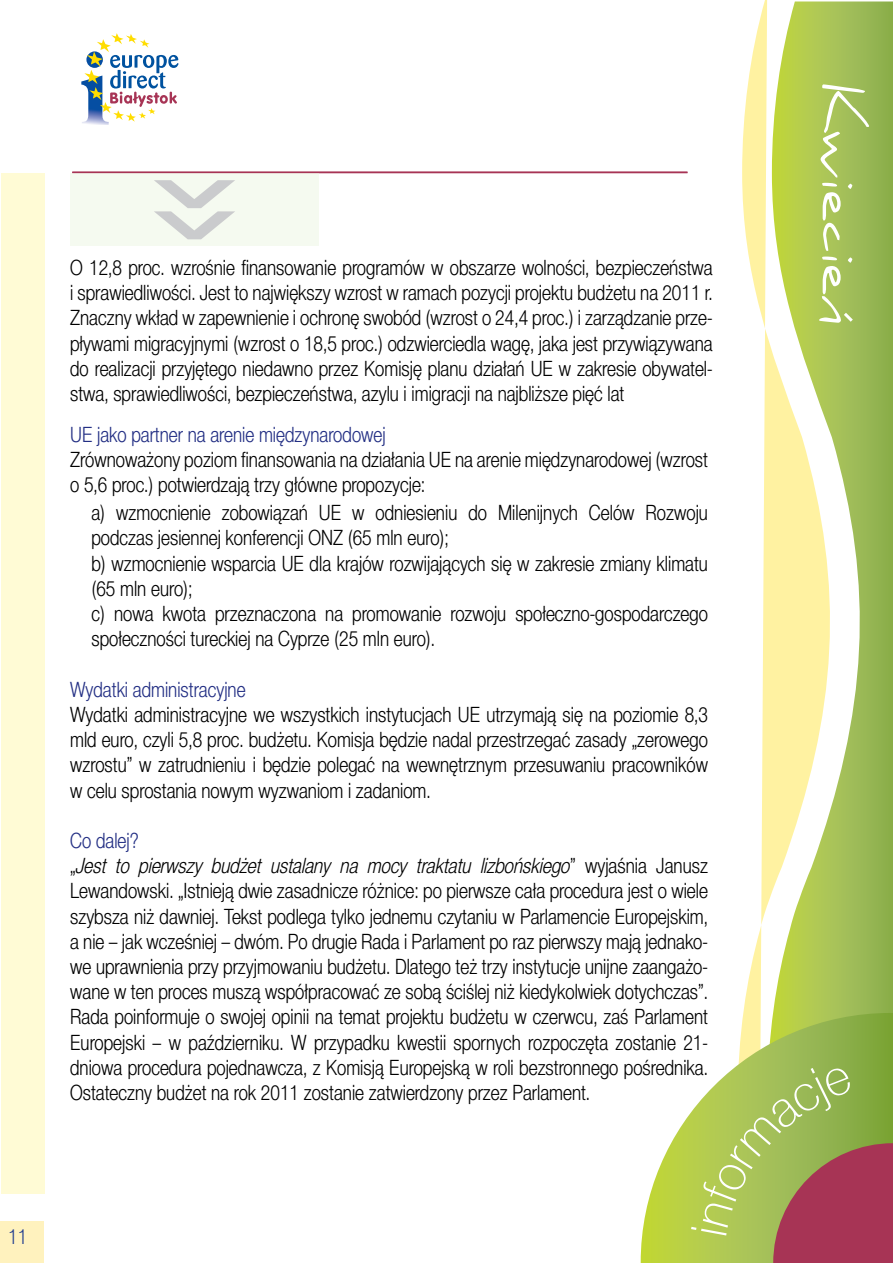
<style>
.page{position:relative;width:893px;height:1263px;background:#fff}
.page>*{position:absolute;margin:0;border:0;box-sizing:border-box;transform-origin:0 0}
.t1{font:59.7px "Daniel";color:#fff}
.t2{font:21px/25.2px "Switzer Cnd TTEFN Light";color:#000}
.t3{font:21px "Switzer Cnd TTEFN Light";color:#232f84}
.t4{font:21px "Switzer Cnd TTEFN Light";color:#24408f}
.s1{color:#232f84}
.s2{font-style:italic}
</style>
<div class="page">
<img style="left:81px;top:80px;width:28px;height:45px">
<svg style="left:84px;top:33px;width:94px;height:89px"></svg>
<div style="left:1px;top:173px;width:44px;height:1020px;background:#fffbd5"></div>
<hr style="left:72px;top:172px;width:615px;height:1px;background:#a73455">
<div style="left:0;top:1221px;width:44px;height:42px;background:#fff2be"></div>
<div style="left:70px;top:173px;width:249px;height:72px;background:#f5faf0"></div>
<svg style="left:154px;top:180px;width:81px;height:59px"></svg>
<svg style="left:742px;top:0;width:89px;height:1013px"></svg>
<svg style="left:767px;top:2px;width:126px;height:1011px"></svg>
<svg style="left:841px;top:310px;width:15px;height:15px"></svg>
<svg style="left:641px;top:1013px;width:252px;height:250px"></svg>
<svg style="left:691px;top:1065px;width:202px;height:198px;background:#a59856"></svg>
<p class="t2" style="left:70px;top:255px;width:644px;text-align:justify">O 12,8 proc. wzrośnie finansowanie programów w obszarze wolności, bezpieczeństwa i sprawiedliwości. Jest to największy wzrost w ramach pozycji projektu budżetu na 2011 r.<br>Znaczny wkład w zapewnienie i ochronę swobód (wzrost o 24,4 proc.) i zarządzanie prze&shy;pływami migracyjnymi (wzrost o 18,5 proc.) odzwierciedla wagę, jaka jest przywiązywana do realizacji przyjętego niedawno przez Komisję planu działań UE w zakresie obywatel&shy;stwa, sprawiedliwości, bezpieczeństwa, azylu i imigracji na najbliższe pięć lat</p>
<p class="t3" style="left:70px;top:422px;width:317px">UE jako partner na arenie międzynarodowej</p>
<p class="t2" style="left:70px;top:447px;width:639px">Zrównoważony poziom finansowania na działania UE na arenie międzynarodowej (wzrost o 5,6 proc.) potwierdzają trzy główne propozycje:</p>
<p class="t2" style="left:91px;top:500px;width:618px">a) wzmocnienie zobowiązań UE w odniesieniu do Milenijnych Celów Rozwoju podczas jesiennej konferencji ONZ (65 mln euro);<br>b) wzmocnienie wsparcia UE dla krajów rozwijających się w zakresie zmiany klimatu (65 mln euro);<br>c) nowa kwota przeznaczona na promowanie rozwoju społeczno-gospodarczego społeczności tureckiej na Cyprze (25 mln euro).</p>
<p class="t3" style="left:70px;top:677px;width:177px">Wydatki administracyjne</p>
<p class="t2" style="left:70px;top:702px;width:639px;text-align:justify">Wydatki administracyjne we wszystkich instytucjach UE utrzymają się na poziomie 8,3 mld euro, czyli 5,8 proc. budżetu. Komisja będzie nadal przestrzegać zasady „zerowego wzrostu” w zatrudnieniu i będzie polegać na wewnętrznym przesuwaniu pracowników w celu sprostania nowym wyzwaniom i zadaniom.</p>
<p class="t2" style="left:70px;top:828px;width:639px"><span class="s1">Co dalej?<br></span>„<span class="s2">Jest to pierwszy budżet ustalany na mocy traktatu lizbońskiego</span>” wyjaśnia Janusz Lewandowski. „Istnieją dwie zasadnicze różnice: po pierwsze cała procedura jest o wiele szybsza niż dawniej. Tekst podlega tylko jednemu czytaniu w Parlamencie Europejskim, a nie – jak wcześniej – dwóm. Po drugie Rada i Parlament po raz pierwszy mają jednako&shy;we uprawnienia przy przyjmowaniu budżetu. Dlatego też trzy instytucje unijne zaangażo&shy;wane w ten proces muszą współpracować ze sobą ściślej niż kiedykolwiek dotychczas”.<br>Rada poinformuje o swojej opinii na temat projektu budżetu w czerwcu, zaś Parlament Europejski – w październiku. W przypadku kwestii spornych rozpoczęta zostanie 21- dniowa procedura pojednawcza, z Komisją Europejską w roli bezstronnego pośrednika.<br>Ostateczny budżet na rok 2011 zostanie zatwierdzony przez Parlament.</p>
<p class="t4" style="left:8px;top:1224px;width:21px">11</p>
<h1 class="t1" style="left:878px;top:83px;width:244px;rotate:90deg">Kwiecien</h1>
</div>
